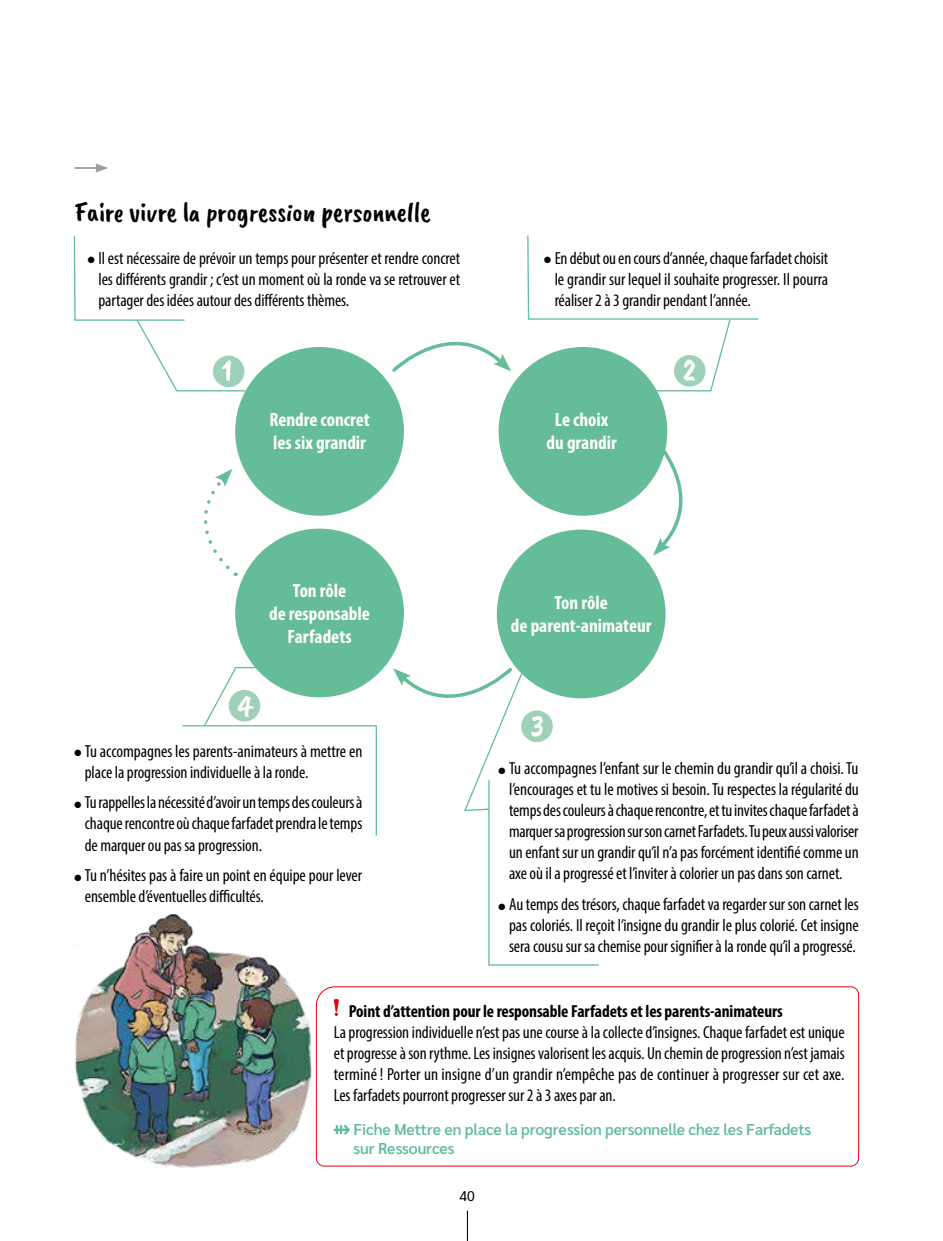
<style>
.page{position:relative;width:943px;height:1241px;background:#fff}
.page>*{position:absolute;margin:0;border:0;box-sizing:border-box;transform-origin:0 0}
.t1{font:28px "Caveat Brush";letter-spacing:-.01em;color:#000}
.t2{font:700 condensed 19.25px/22.8px "Myriad Pro";color:#fff;text-align:center}
.t3{font:condensed 17.5px/21px "Myriad Pro";letter-spacing:-.005em;color:#000;text-align:justify}
.t4{font:700 condensed 17.5px "Myriad Pro";letter-spacing:-.005em;color:#000}
.t5{font:600 15.75px/19.2px "Sarabun";letter-spacing:-.01em;color:#65bc99}
.t6{font:14px "Sarabun";color:#000}
</style>
<div class="page">
<hr style="left:467px;top:1210px;width:1px;height:30px;background:#000">
<img style="left:75px;top:913px;width:237px;height:255px">
<div style="left:235px;top:347px;width:169px;height:168px;background:#65bc99;border-radius:50%"></div>
<div style="left:235px;top:528px;width:169px;height:169px;background:#65bc99;border-radius:50%"></div>
<div style="left:498px;top:347px;width:169px;height:168px;background:#65bc99;border-radius:50%"></div>
<div style="left:497px;top:529px;width:168px;height:169px;background:#65bc99;border-radius:50%"></div>
<svg style="left:73px;top:236px;width:192px;height:156px"></svg>
<svg style="left:526px;top:235px;width:233px;height:157px"></svg>
<svg style="left:182px;top:666px;width:195px;height:170px"></svg>
<svg style="left:392px;top:341px;width:119px;height:31px"></svg>
<svg style="left:650px;top:435px;width:33px;height:120px"></svg>
<svg style="left:393px;top:665px;width:206px;height:301px"></svg>
<svg style="left:204px;top:468px;width:32px;height:108px"></svg>
<svg style="left:315px;top:986px;width:544px;height:180px"></svg>
<hr style="left:74px;top:167px;width:25px;height:2px;background:#9d9d9c">
<svg style="left:96px;top:163px;width:12px;height:9px"></svg>
<h1 class="t1" style="left:74px;top:196px;width:357px">Faire vivre la progression personnelle</h1>
<p class="t3" style="left:98px;top:247px;width:363px;text-indent:-10px">● Il est nécessaire de prévoir un temps pour présenter et rendre concret les différents grandir ; c’est un moment où la ronde va se retrouver et partager des idées autour des différents thèmes.</p>
<p class="t3" style="left:554px;top:247px;width:275px;text-indent:-10px">● En début ou en cours d’année, chaque farfadet choisit le grandir sur lequel il souhaite progresser. Il pourra réaliser 2 à 3grandir pendant l’année.</p>
<p class="t2" style="left:269px;top:407px;width:102px;text-align:left">Rendre concret les six grandir</p>
<p class="t2" style="left:546px;top:407px;width:72px">Le choix du grandir</p>
<p class="t2" style="left:269px;top:579px;width:102px">Ton rôle<br>de responsable<br>Farfadets</p>
<p class="t2" style="left:511px;top:590px;width:142px">Ton rôle<br>de parent-animateur</p>
<p class="t3" style="left:85px;top:740px;width:279px;text-indent:-10px">● Tu accompagnes les parents-animateurs à mettre en place la progression individuelle à la ronde.</p>
<p class="t3" style="left:85px;top:791px;width:279px;text-indent:-10px">● Tu rappelles la nécessité d’avoir un temps des couleurs à chaque rencontre où chaque farfadet prendra le temps de marquer ou pas sa progression.</p>
<p class="t3" style="left:85px;top:864px;width:279px;text-indent:-10px">● Tu n’hésites pas à faire un point en équipe pour lever ensemble d’éventuelles difficultés.</p>
<p class="t3" style="left:498px;top:757px;width:362px;text-align:center">● Tu accompagnes l’enfant sur le chemin du grandir qu’il a choisi. Tu l’encourages et tu le motives si besoin. Tu respectes la régularité du temps des couleurs à chaque rencontre, et tu invites chaque farfadet à marquer sa progression sur son carnet Farfadets. Tu peux aussi valoriser un enfant sur un grandir qu’il n’a pas forcément identifié comme un axe où il a progressé et l’inviter à colorier un pas dans son carnet.</p>
<p class="t3" style="left:498px;top:893px;width:362px;text-align:center">● Au temps des trésors, chaque farfadet va regarder sur son carnet les pas coloriés. Il reçoit l’insigne du grandir le plus colorié. Cet insigne sera cousu sur sa chemise pour signifier à la ronde qu’il a progressé.</p>
<p class="t4" style="left:349px;top:999px;width:435px">Point d’attention pour le responsable Farfadets et les parents-animateurs</p>
<p class="t3" style="left:334px;top:1021px;width:512px">La progression individuelle n’est pas une course à la collecte d’insignes. Chaque farfadet est unique et progresse à son rythme. Les insignes valorisent les acquis. Un chemin de progression n’est jamais terminé ! Porter un insigne d’un grandir n’empêche pas de continuer à progresser sur cet axe.<br>Les farfadets pourront progresser sur 2 à 3 axes par an.</p>
<p class="t5" style="left:353px;top:1119px;width:459px">Fiche Mettre en place la progression personnelle chez les Farfadets sur Ressources</p>
<p class="t6" style="left:459px;top:1187px;width:17px">40</p>
</div>
